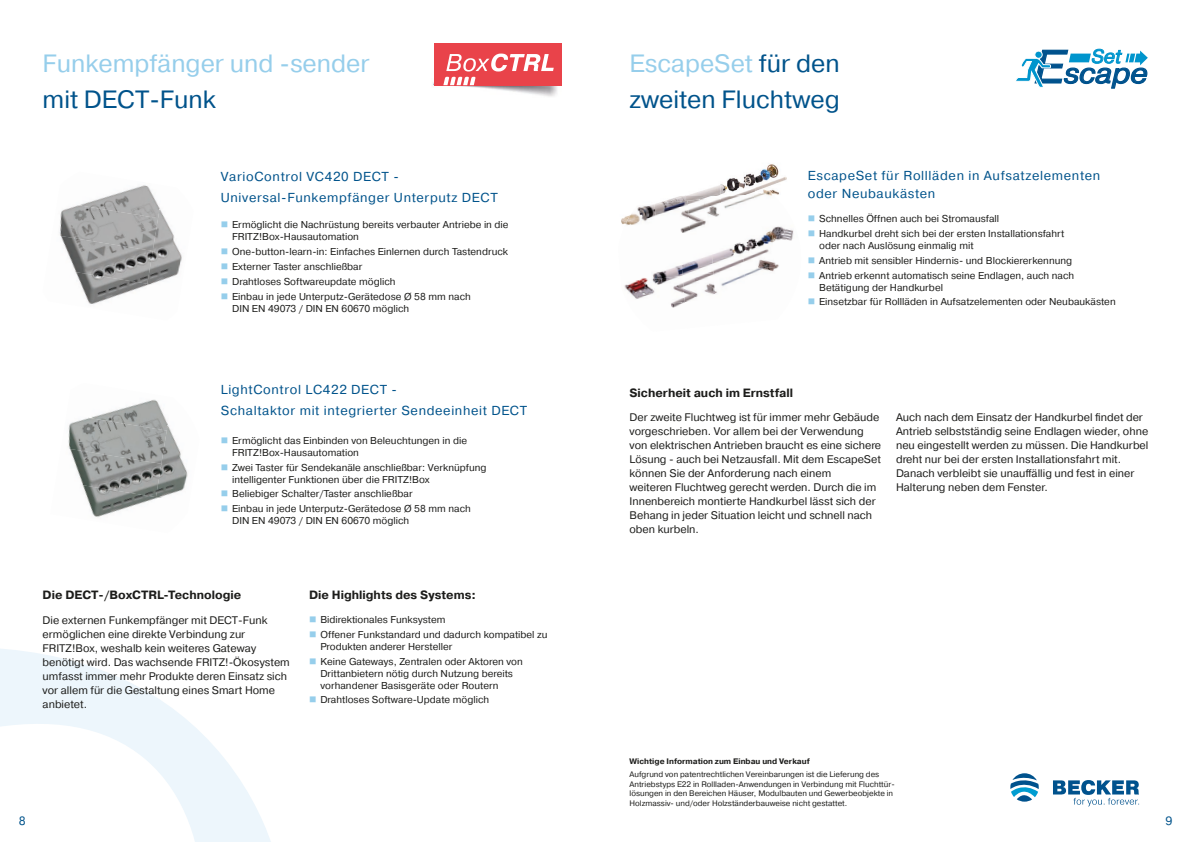
<style>
.page{position:relative;width:1191px;height:842px;background:#fff}
.page>*{position:absolute;margin:0;border:0;box-sizing:border-box;transform-origin:0 0}
.t1{font:italic 27.9px "Pragmatica";color:#00528d;scale:1.07 1}
.t2{font:25px/36px "Pragmatica";color:#00538b}
.t3{font:25px "Pragmatica";color:#96ceeb}
.t4{font:italic 19.1px "Pragmatica";color:#0095cd}
.t5{font:13px/20.8px "Pragmatica";letter-spacing:.05em;color:#00538b}
.t6{font:700 12px "Pragmatica";color:#1d1d1b}
.t7{font:12px "Pragmatica";color:#00538b}
.t8{font:11px/14px "Pragmatica";color:#1d1d1b}
.t9{font:10px/12px "Pragmatica";color:#1d1d1b}
.t10{font:8px/9.6px "Pragmatica";color:#1d1d1b}
.t11{font:700 8px "Pragmatica";color:#1d1d1b}
.s1{color:#96ceeb}
.s2{font-size:46.6px}
</style>
<div class="page">
<svg style="left:1053px;top:780px;width:86px;height:26px"></svg>
<svg style="left:1010px;top:773px;width:28px;height:29px"></svg>
<svg style="left:0;top:649px;width:271px;height:193px"></svg>
<img style="left:89px;top:185px;width:58px;height:17px">
<img style="left:147px;top:186px;width:35px;height:98px">
<img style="left:59px;top:202px;width:99px;height:49px">
<img style="left:59px;top:234px;width:94px;height:50px">
<img style="left:59px;top:267px;width:88px;height:37px">
<img style="left:142px;top:284px;width:10px;height:20px">
<img style="left:102px;top:399px;width:54px;height:15px">
<img style="left:156px;top:400px;width:32px;height:97px">
<img style="left:68px;top:414px;width:99px;height:50px">
<img style="left:68px;top:447px;width:93px;height:50px">
<img style="left:68px;top:481px;width:88px;height:37px">
<img style="left:150px;top:497px;width:12px;height:21px">
<img style="left:433px;top:43px;width:129px;height:54px">
<div style="left:433px;top:43px;width:128px;height:42px;background:#e9434a"></div>
<svg style="left:443px;top:54px;width:111px;height:31px"></svg>
<img style="left:685px;top:164px;width:102px;height:32px">
<img style="left:665px;top:196px;width:21px;height:5px">
<img style="left:686px;top:196px;width:25px;height:5px">
<img style="left:741px;top:235px;width:31px;height:9px">
<img style="left:772px;top:229px;width:22px;height:12px">
<img style="left:634px;top:278px;width:14px;height:4px">
<img style="left:652px;top:265px;width:28px;height:11px">
<img style="left:680px;top:255px;width:31px;height:21px">
<img style="left:711px;top:244px;width:31px;height:29px">
<img style="left:742px;top:241px;width:31px;height:26px">
<img style="left:773px;top:238px;width:21px;height:29px">
<img style="left:652px;top:276px;width:30px;height:26px">
<img style="left:682px;top:273px;width:31px;height:29px">
<img style="left:713px;top:270px;width:31px;height:25px">
<img style="left:744px;top:267px;width:31px;height:11px">
<img style="left:775px;top:264px;width:19px;height:5px">
<img style="left:671px;top:302px;width:14px;height:6px">
<img style="left:685px;top:299px;width:28px;height:3px">
<img style="left:623px;top:204px;width:31px;height:21px">
<img style="left:654px;top:201px;width:33px;height:17px">
<img style="left:687px;top:197px;width:33px;height:22px">
<img style="left:720px;top:194px;width:34px;height:15px">
<img style="left:754px;top:193px;width:33px;height:5px">
<img style="left:680px;top:225px;width:9px;height:8px">
<img style="left:689px;top:219px;width:17px;height:12px">
<img style="left:764px;top:226px;width:25px;height:9px">
<svg style="left:1069px;top:54px;width:21px;height:8px"></svg>
<svg style="left:1125px;top:51px;width:22px;height:14px"></svg>
<div style="left:1034px;top:51px;width:8px;height:7px;background:#0095cd;border-radius:50%"></div>
<div style="left:1034px;top:51px;width:8px;height:7px;border:1px solid #fff;border-radius:50%"></div>
<svg style="left:1016px;top:58px;width:34px;height:30px"></svg>
<h2 class="t3" style="left:43px;top:48px;width:328px">Funkempfänger und -sender</h2>
<h2 class="t2" style="left:43px;top:82px;width:175px">mit DECT-Funk</h2>
<h3 class="t5" style="left:221px;top:166px;width:278px">VarioControl VC420 DECT -<br>Universal-Funkempfänger Unterputz DECT</h3>
<p class="t9" style="left:232px;top:219px;width:278px;text-indent:-11px"><span class="s1">■</span> Ermöglicht die Nachrüstung bereits verbauter Antriebe in die<br>FRITZ!Box-Hausautomation</p>
<p class="t9" style="left:221px;top:246px;width:289px"><span class="s1">■</span> One-button-learn-in: Einfaches Einlernen durch Tastendruck</p>
<p class="t9" style="left:221px;top:261px;width:143px"><span class="s1">■</span> Externer Taster anschließbar</p>
<p class="t9" style="left:221px;top:276px;width:176px"><span class="s1">■</span> Drahtloses Softwareupdate möglich</p>
<p class="t9" style="left:232px;top:290px;width:240px;text-indent:-11px"><span class="s1">■</span> Einbau in jede Unterputz-Gerätedose Ø 58 mm nach<br>DIN EN 49073 / DIN EN 60670 möglich</p>
<h3 class="t5" style="left:221px;top:379px;width:308px">LightControl LC422 DECT -<br>Schaltaktor mit integrierter Sendeeinheit DECT</h3>
<p class="t9" style="left:232px;top:434px;width:236px;text-indent:-11px"><span class="s1">■</span> Ermöglicht das Einbinden von Beleuchtungen in die<br>FRITZ!Box-Hausautomation</p>
<p class="t9" style="left:232px;top:461px;width:256px;text-indent:-11px"><span class="s1">■</span> Zwei Taster für Sendekanäle anschließbar: Verknüpfung intelligenter Funktionen über die FRITZ!Box</p>
<p class="t9" style="left:221px;top:488px;width:193px"><span class="s1">■</span> Beliebiger Schalter/Taster anschließbar</p>
<p class="t9" style="left:232px;top:503px;width:240px;text-indent:-11px"><span class="s1">■</span> Einbau in jede Unterputz-Gerätedose Ø 58 mm nach<br>DIN EN 49073 / DIN EN 60670 möglich</p>
<p class="t6" style="left:43px;top:587px;width:200px">Die DECT-/BoxCTRL-Technologie</p>
<p class="t8" style="left:43px;top:613px;width:249px">Die externen Funkempfänger mit DECT-Funk ermöglichen eine direkte Verbindung zur FRITZ!Box, weshalb kein weiteres Gateway benötigt wird. Das wachsende FRITZ!-Ökosystem umfasst immer mehr Produkte deren Einsatz sich vor allem für die Gestaltung eines Smart Home anbietet.</p>
<p class="t9" style="left:309px;top:614px;width:138px"><span class="s1">■</span> Bidirektionales Funksystem</p>
<p class="t6" style="left:309px;top:587px;width:168px">Die Highlights des Systems:</p>
<p class="t9" style="left:320px;top:628px;width:228px;text-indent:-11px"><span class="s1">■</span> Offener Funkstandard und dadurch kompatibel zu<br>Produkten anderer Hersteller</p>
<p class="t9" style="left:320px;top:655px;width:204px;text-indent:-11px"><span class="s1">■</span> Keine Gateways, Zentralen oder Aktoren von<br>Drittanbietern nötig durch Nutzung bereits vorhandener Basisgeräte oder Routern</p>
<p class="t9" style="left:309px;top:694px;width:182px"><span class="s1">■</span> Drahtloses Software-Update möglich</p>
<h2 class="t2" style="left:629px;top:46px;width:212px"><span class="s1">EscapeSet</span> für den zweiten Fluchtweg</h2>
<h3 class="t4" style="left:1091px;top:44px;width:31px">Set</h3>
<h1 class="t1" style="left:1033px;top:56px;width:108px"><span class="s2">E</span>scape</h1>
<h3 class="t5" style="left:808px;top:167px;width:294px;line-height:18px">EscapeSet für Rollläden in Aufsatzelementen oder Neubaukästen</h3>
<p class="t9" style="left:808px;top:213px;width:193px"><span class="s1">■</span> Schnelles Öffnen auch bei Stromausfall</p>
<p class="t9" style="left:819px;top:228px;width:247px;text-indent:-11px"><span class="s1">■</span> Handkurbel dreht sich bei der ersten Installationsfahrt oder nach Auslösung einmalig mit</p>
<p class="t9" style="left:808px;top:255px;width:266px"><span class="s1">■</span> Antrieb mit sensibler Hindernis- und Blockiererkennung</p>
<p class="t9" style="left:819px;top:269px;width:257px;text-indent:-11px"><span class="s1">■</span> Antrieb erkennt automatisch seine Endlagen, auch nach<br>Betätigung der Handkurbel</p>
<p class="t9" style="left:808px;top:296px;width:309px"><span class="s1">■</span> Einsetzbar für Rollläden in Aufsatzelementen oder Neubaukästen</p>
<p class="t6" style="left:629px;top:385px;width:165px">Sicherheit auch im Ernstfall</p>
<p class="t8" style="left:629px;top:411px;width:253px">Der zweite Fluchtweg ist für immer mehr Gebäude vorgeschrieben. Vor allem bei der Verwendung von elektrischen Antrieben braucht es eine sichere Lösung - auch bei Netzausfall. Mit dem EscapeSet können Sie der Anforderung nach einem<br>weiteren Fluchtweg gerecht werden. Durch die im Innenbereich montierte Handkurbel lässt sich der Behang in jeder Situation leicht und schnell nach oben kurbeln.</p>
<p class="t8" style="left:896px;top:411px;width:254px">Auch nach dem Einsatz der Handkurbel findet der Antrieb selbstständig seine Endlagen wieder, ohne neu eingestellt werden zu müssen. Die Handkurbel dreht nur bei der ersten Installationsfahrt mit.<br>Danach verbleibt sie unauffällig und fest in einer Halterung neben dem Fenster.</p>
<p class="t11" style="left:629px;top:756px;width:182px">Wichtige Information zum Einbau und Verkauf</p>
<p class="t10" style="left:629px;top:770px;width:267px">Aufgrund von patentrechtlichen Vereinbarungen ist die Lieferung des Antriebstyps E22 in Rollladen-Anwendungen in Verbindung mit Fluchttür&shy;lösungen in den Bereichen Häuser, Modulbauten und Gewerbeobjekte in Holzmassiv- und/oder Holzständerbauweise nicht gestattet.</p>
<p class="t7" style="left:19px;top:813px;width:8px">8</p>
<p class="t7" style="left:1165px;top:813px;width:8px">9</p>
</div>
